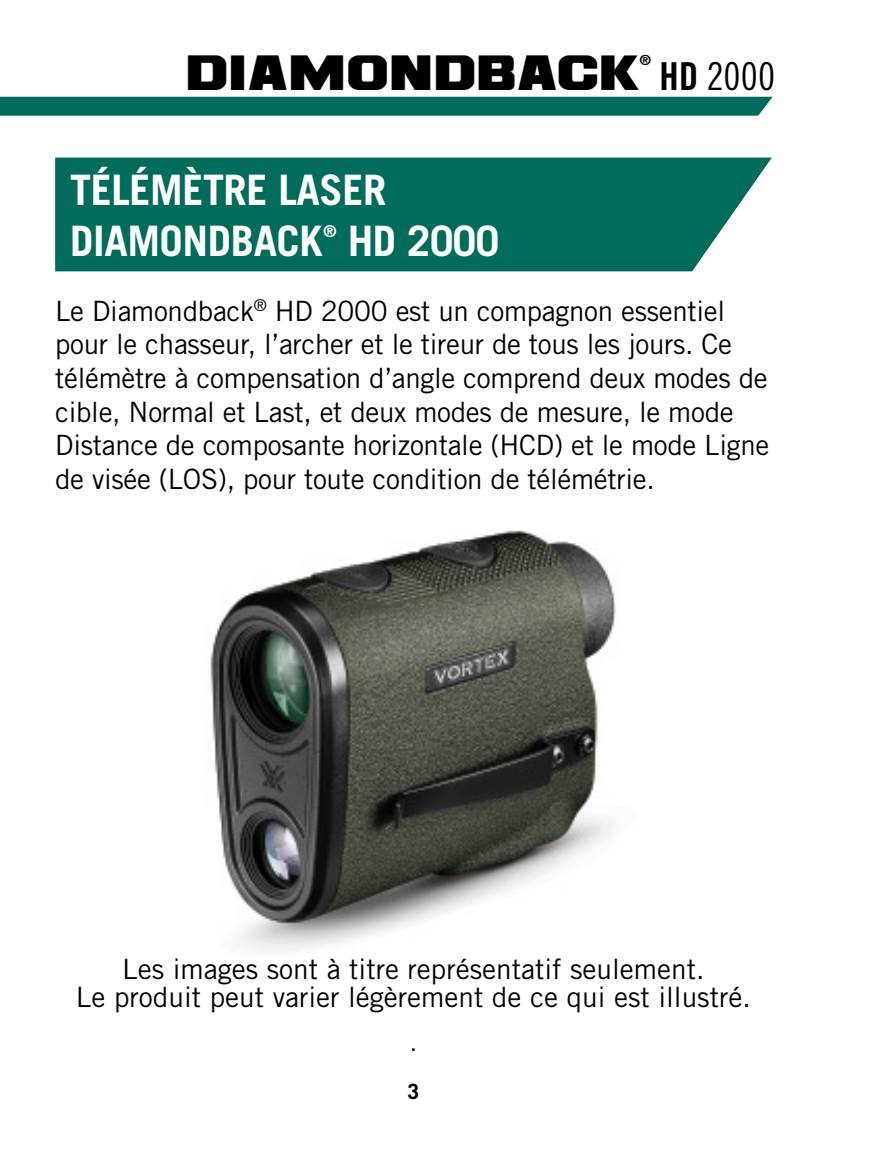
<style>
.page{position:relative;width:882px;height:1166px;background:#fff}
.page>*{position:absolute;margin:0;border:0;box-sizing:border-box;transform-origin:0 0}
.t1{font:700 42px/50.4px "Trade Gothic LT Std";letter-spacing:-.01em;color:#fff}
.t2{font:38.5px "Ash";letter-spacing:.03em;color:#000}
.t3{font:28px/33.6px "Trade Gothic LT Std";letter-spacing:-.01em;color:#000}
.t4{font:24.5px "Trade Gothic LT Std";color:#000}
.t5{font:700 21px "Trade Gothic LT Std";color:#000}
.t6{font:700 16.45px "Trade Gothic LT Std";color:#fff}
.t7{font:700 14px "Trade Gothic LT Std";color:#000}
.s1{font-family:"Trade Gothic LT Std Bd Cn 20"}
.s2{font-family:"Trade Gothic LT Std Cn 18"}
</style>
<div class="page">
<div style="left:0;top:97px;width:773px;height:19px;background:#016c5c"></div>
<div style="left:55px;top:158px;width:717px;height:113px;background:#016c5c"></div>
<img style="left:210px;top:530px;width:406px;height:422px">
<p class="t7" style="left:640px;top:52px;width:13px">®</p>
<h2 class="t2" style="left:188px;top:55px;width:589px">DIAMONDBACK <span class="s1">HD</span> <span class="s2">2000</span></h2>
<h1 class="t1" style="left:70px;top:165px;width:318px">TÉLÉMÈTRE LASER<br>DIAMONDBACK</h1>
<p class="t6" style="left:324px;top:222px;width:15px">®</p>
<h1 class="t1" style="left:348px;top:215px;width:153px">HD 2000</h1>
<p class="t3" style="left:55px;top:294px;width:716px">Le Diamondback<sup>®</sup> HD 2000 est un compagnon essentiel pour le chasseur, l’archer et le tireur de tous les jours. Ce télémètre à compensation d’angle comprend deux modes de cible, Normal et Last, et deux modes de mesure, le mode Distance de composante horizontale (HCD) et le mode Ligne de visée (LOS), pour toute condition de télémétrie.</p>
<p class="t3" style="left:76px;top:955px;width:676px;line-height:28px;text-align:center">Les images sont à titre représentatif seulement.<br>Le produit peut varier légèrement de ce qui est illustré.</p>
<p class="t4" style="left:410px;top:1029px;width:9px">.</p>
<p class="t5" style="left:408px;top:1079px;width:13px">3</p>
</div>
